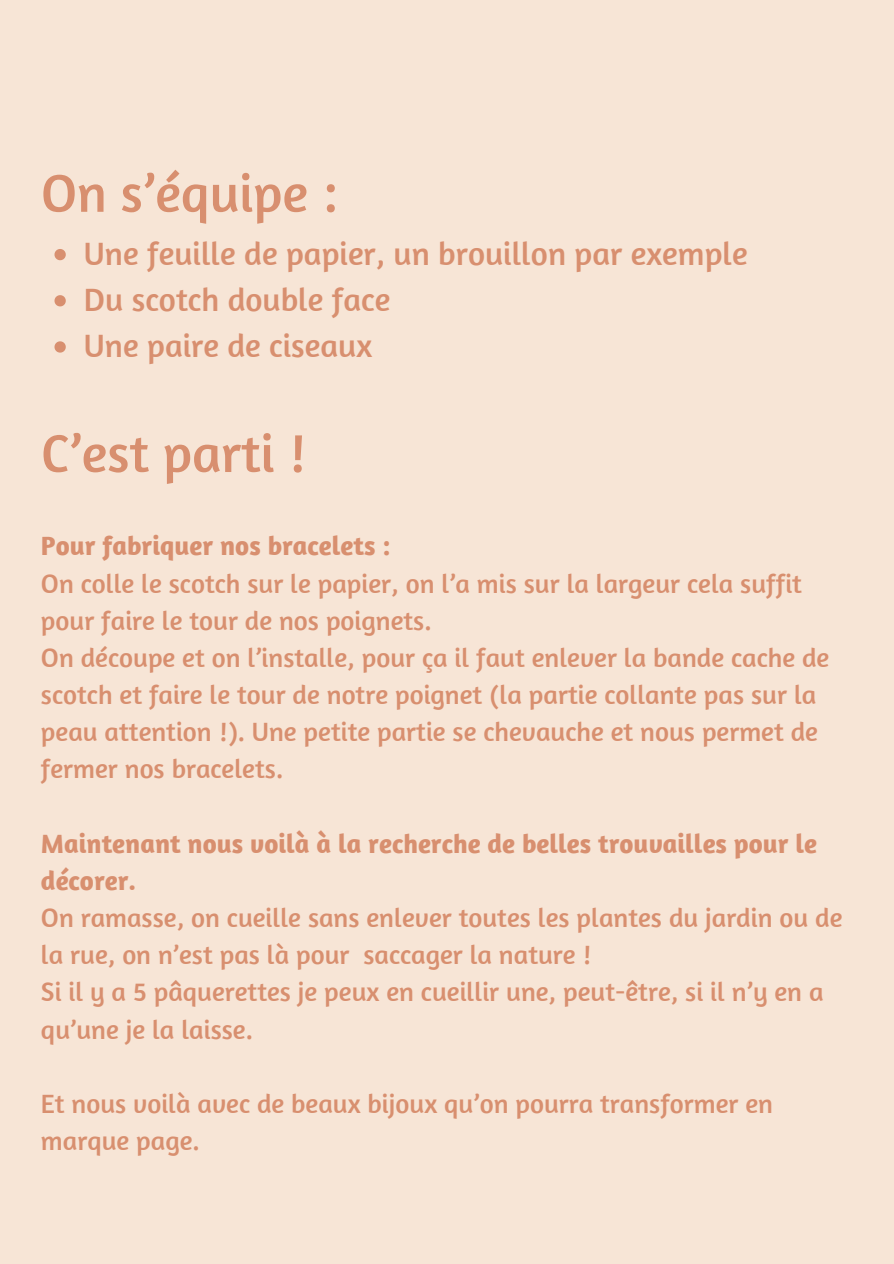
<style>
.page{position:relative;width:894px;height:1264px;background:#fff}
.page>*{position:absolute;margin:0;border:0;box-sizing:border-box;transform-origin:0 0}
.t1{font:54px "Amaranth";color:#d88f6f}
.t2{font:33px/46.2px "Amaranth";color:#d88f6f}
.t3{font:27px/37.2px "Amaranth";color:#d88f6f}
.t4{font:700 27px/37.2px "Amaranth";color:#d88f6f}
</style>
<div class="page">
<div style="left:0;top:0;width:893px;height:1263px;background:#f7e5d6"></div>
<svg style="left:54px;top:249px;width:12px;height:11px"></svg>
<svg style="left:54px;top:295px;width:12px;height:11px"></svg>
<svg style="left:54px;top:341px;width:12px;height:11px"></svg>
<h1 class="t1" style="left:41px;top:159px;width:298px">On s’équipe :</h1>
<p class="t2" style="left:84px;top:229px;width:665px">Une feuille de papier, un brouillon par exemple<br>Du scotch double face<br>Une paire de ciseaux</p>
<h1 class="t1" style="left:41px;top:419px;width:266px">C’est parti !</h1>
<p class="t4" style="left:41px;top:527px;width:351px">Pour fabriquer nos bracelets :</p>
<p class="t3" style="left:41px;top:564px;width:789px">On colle le scotch sur le papier, on l’a mis sur la largeur cela suffit pour faire le tour de nos poignets.<br>On découpe et on l’installe, pour ça il faut enlever la bande cache de scotch et faire le tour de notre poignet (la partie collante pas sur la peau attention !). Une petite partie se chevauche et nous permet de fermer nos bracelets.</p>
<p class="t4" style="left:41px;top:824px;width:777px">Maintenant nous voilà à la recherche de belles trouvailles pour le décorer.</p>
<p class="t3" style="left:41px;top:898px;width:802px">On ramasse, on cueille sans enlever toutes les plantes du jardin ou de la rue, on n’est pas là pour saccager la nature !<br>Si il y a 5 pâquerettes je peux en cueillir une, peut-être, si il n’y en a qu’une je la laisse.</p>
<p class="t3" style="left:41px;top:1084px;width:733px">Et nous voilà avec de beaux bijoux qu’on pourra transformer en marque page.</p>
</div>
